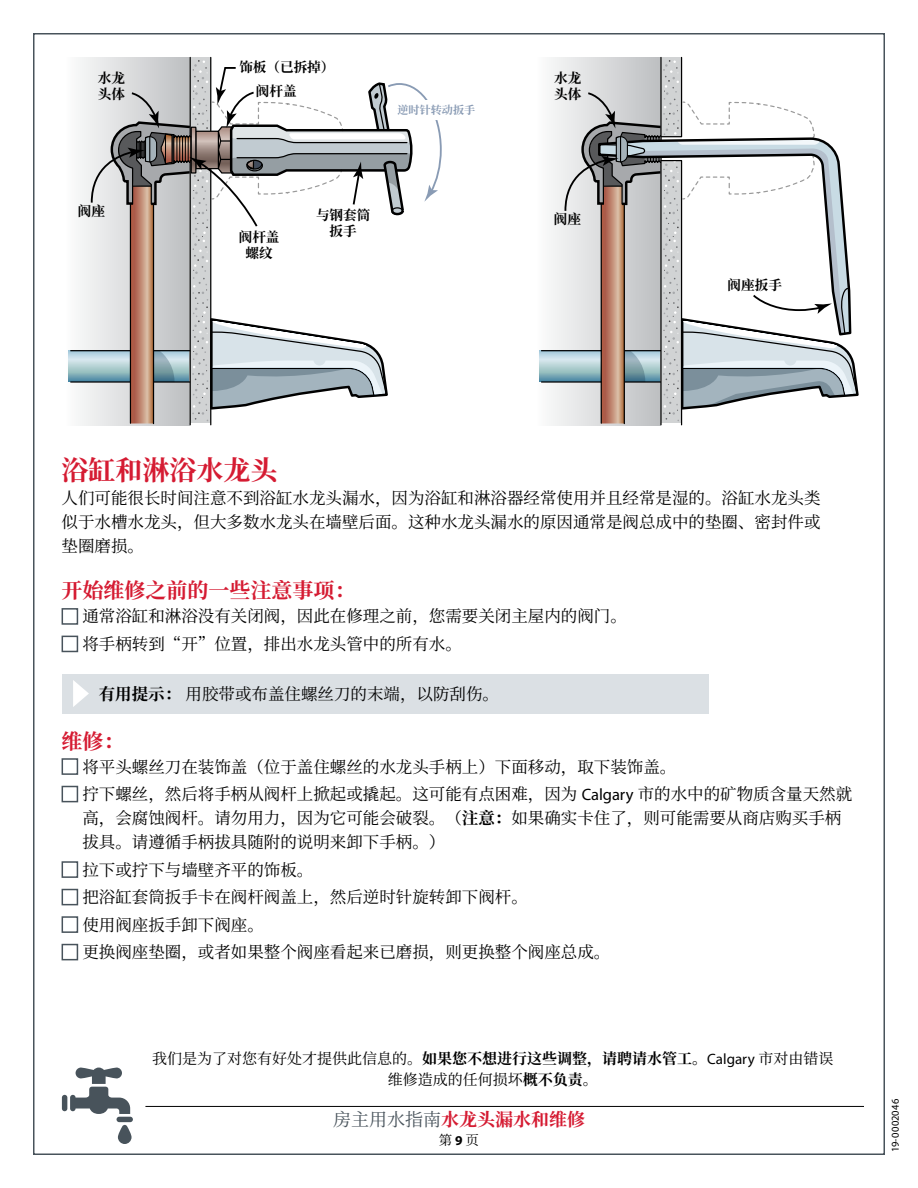
<style>
.page{position:relative;width:918px;height:1188px;background:#fff}
.page>*{position:absolute;margin:0;border:0;box-sizing:border-box;transform-origin:0 0}
.t1{font:700 27px "Noto Serif CJ Ksc";color:#d51b32}
.t2{font:700 21px "Noto Serif CJ Ksc";color:#d51b32}
.t3{font:700 18px "Noto Serif CJ Ksc";color:#d51b32}
.t4{font:16.5px/27.5px "Noto Serif CJ Ksc";color:#000}
.t5{font:15px/21px "Noto Serif CJ Ksc";color:#000;text-align:center}
.t6{font:700 13.65px/16px "Noto Serif CJ Ksc";color:#000}
.t7{font:13.5px "Noto Serif CJ Ksc";color:#000}
.t8{font:700 11.1px "Noto Serif CJ Ksc";color:#899bb4}
.t9{font:10.5px "Myriad Pro";letter-spacing:.025em;color:#000}
.s1{font-weight:700}
.s2{font-family:"Myriad Pro"}
.s3{font-weight:400;color:#48535b}
.s4{font-family:"Myriad Pro";font-weight:700}
</style>
<div class="page">
<div style="left:62px;top:608px;width:16px;height:17px;border:2px solid #48535b"></div>
<div style="left:62px;top:636px;width:16px;height:16px;border:2px solid #48535b"></div>
<div style="left:62px;top:758px;width:16px;height:17px;border:2px solid #48535b"></div>
<div style="left:62px;top:786px;width:16px;height:16px;border:2px solid #48535b"></div>
<div style="left:62px;top:861px;width:16px;height:17px;border:2px solid #48535b"></div>
<div style="left:62px;top:889px;width:16px;height:16px;border:2px solid #48535b"></div>
<div style="left:62px;top:916px;width:16px;height:17px;border:2px solid #48535b"></div>
<div style="left:62px;top:944px;width:16px;height:16px;border:2px solid #48535b"></div>
<div style="left:62px;top:674px;width:646px;height:40px;background:#dbe0e4"></div>
<div style="left:535px;top:57px;width:126px;height:368px;background:#f6f7f7"></div>
<svg style="left:540px;top:351px;width:24px;height:31px"></svg>
<div style="left:64px;top:57px;width:126px;height:368px;background:#f6f7f7"></div>
<svg style="left:69px;top:351px;width:21px;height:31px"></svg>
<hr style="left:541px;top:350px;width:61px;height:1px;background:#000">
<hr style="left:541px;top:381px;width:61px;height:2px;background:#000">
<hr style="left:70px;top:350px;width:61px;height:1px;background:#000">
<hr style="left:70px;top:381px;width:61px;height:2px;background:#000">
<svg style="left:564px;top:56px;width:295px;height:370px"></svg>
<svg style="left:90px;top:56px;width:352px;height:370px"></svg>
<div style="left:394px;top:100px;width:95px;height:20px;background:#fff"></div>
<svg style="left:118px;top:1125px;width:14px;height:19px"></svg>
<div style="left:117px;top:1117px;width:16px;height:5px;background:#48535b;border-radius:3px"></div>
<svg style="left:70px;top:1068px;width:60px;height:46px"></svg>
<div style="left:62px;top:1095px;width:5px;height:16px;background:#48535b;border-radius:3px"></div>
<hr style="left:145px;top:1106px;width:719px;height:1px;background:#000">
<svg style="left:73px;top:680px;width:16px;height:27px"></svg>
<p class="t6" style="left:98px;top:70px;width:29px">水龙头体</p>
<p class="t6" style="left:78px;top:203px;width:29px">阀座</p>
<p class="t6" style="left:239px;top:59px;width:97px">饰板（已拆掉）</p>
<p class="t6" style="left:256px;top:84px;width:42px">阀杆盖</p>
<p class="t8" style="left:398px;top:104px;width:79px">逆时针转动扳手</p>
<p class="t6" style="left:316px;top:207px;width:56px">与钢套筒</p>
<p class="t6" style="left:239px;top:229px;width:42px">阀杆盖</p>
<p class="t6" style="left:330px;top:223px;width:29px">扳手</p>
<p class="t6" style="left:246px;top:245px;width:29px">螺纹</p>
<p class="t6" style="left:554px;top:70px;width:29px">水龙头体</p>
<p class="t6" style="left:554px;top:212px;width:29px">阀座</p>
<p class="t6" style="left:728px;top:278px;width:56px">阀座扳手</p>
<h1 class="t1" style="left:62px;top:455px;width:218px">浴缸和淋浴水龙头</h1>
<p class="t4" style="left:62px;top:487px;width:760px;line-height:24px;text-align:justify">人们可能很长时间注意不到浴缸水龙头漏水，因为浴缸和淋浴器经常使用并且经常是湿的。浴缸水龙头类似于水槽水龙头，但大多数水龙头在墙壁后面。这种水龙头漏水的原因通常是阀总成中的垫圈、密封件或垫圈磨损。</p>
<p class="t2" style="left:62px;top:579px;width:296px">开始维修之前的一些注意事项：</p>
<p class="t4" style="left:82px;top:603px;width:546px">通常浴缸和淋浴没有关闭阀，因此在修理之前，您需要关闭主屋内的阀门。将手柄转到“开”位置，排出水龙头管中的所有水。</p>
<p class="t4" style="left:99px;top:680px;width:402px"><span class="s1">有用提示：</span> 用胶带或布盖住螺丝刀的末端，以防刮伤。</p>
<p class="t2" style="left:62px;top:729px;width:64px">维修：</p>
<p class="t4" style="left:82px;top:753px;width:771px">将平头螺丝刀在装饰盖（位于盖住螺丝的水龙头手柄上）下面移动，取下装饰盖。<br>拧下螺丝，然后将手柄从阀杆上掀起或撬起。这可能有点困难，因为 <span class="s2">Calgary</span> 市的水中的矿物质含量天然就</p>
<p class="t4" style="left:82px;top:806px;width:761px;line-height:24px">高，会腐蚀阀杆。请勿用力，因为它可能会破裂。（<span class="s1">注意：</span>如果确实卡住了，则可能需要从商店购买手柄拔具。请遵循手柄拔具随附的说明来卸下手柄。）</p>
<p class="t4" style="left:82px;top:856px;width:530px">拉下或拧下与墙壁齐平的饰板。<br>把浴缸套筒扳手卡在阀杆阀盖上，然后逆时针旋转卸下阀杆。<br>使用阀座扳手卸下阀座。<br>更换阀座垫圈，或者如果整个阀座看起来已磨损，则更换整个阀座总成。</p>
<p class="t5" style="left:152px;top:1048px;width:683px">我们是为了对您有好处才提供此信息的。<span class="s1">如果您不想进行这些调整，请聘请水管工。</span><span class="s2">Calgary</span> 市对由错误维修造成的任何损坏<span class="s1">概不负责</span>。</p>
<p class="t3" style="left:333px;top:1109px;width:253px"><span class="s3">房主用水指南</span>水龙头漏水和维修</p>
<p class="t7" style="left:439px;top:1132px;width:42px">第<span class="s4">9</span>页</p>
<p class="t9" style="left:889px;top:1152px;width:55px;rotate:-90deg">19-0002046</p>
</div>
